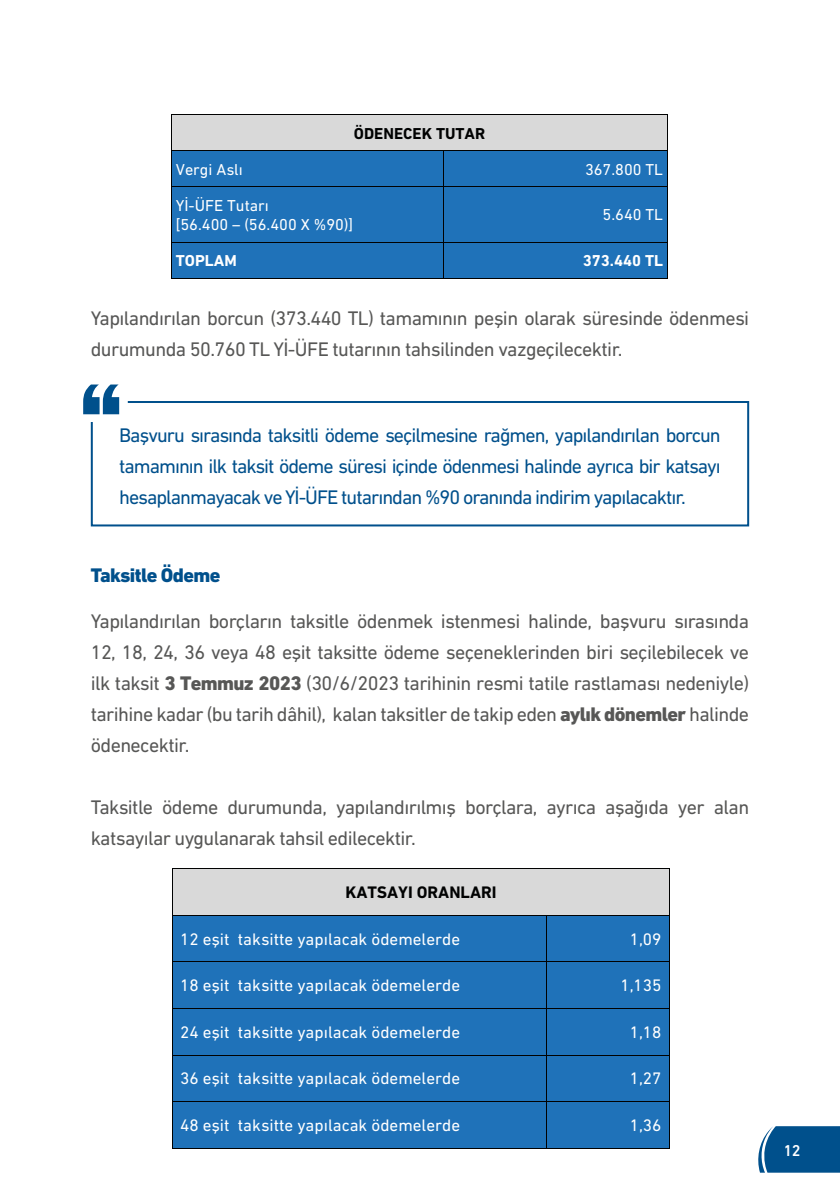
<style>
.page{position:relative;width:840px;height:1191px;background:#fff}
.page>*{position:absolute;margin:0;border:0;box-sizing:border-box;transform-origin:0 0}
.t1{font:20px/31px "DIN Next CYR";letter-spacing:-.03em;color:#575756}
.t2{font:20px/31px "DIN Next CYR";letter-spacing:-.05em;color:#00508c;text-align:justify}
.t3{font:800 20px "DIN Next CYR";letter-spacing:-.03em;color:#00508c}
.t4{font:17px "DIN Next CYR";color:#fff}
.t5{font:700 17px "DIN Next CYR";color:#010202}
.t6{font:16px/19.4px "DIN Next CYR";color:#fff}
.t7{font:700 16px "DIN Next CYR";color:#fff}
.t8{font:700 16px "DIN Next CYR";color:#010202}
.t9{font:500 16px "DIN Next CYR";color:#fff}
.s1{font-weight:800}
</style>
<div class="page">
<svg style="left:758px;top:1126px;width:81px;height:46px;background:#155e95"></svg>
<div style="left:171px;top:115px;width:496px;height:35px;background:#d9d9d9"></div>
<hr style="left:171px;top:114px;width:496px;height:1px;background:#010202">
<hr style="left:171px;top:115px;width:1px;height:35px;background:#010202">
<hr style="left:667px;top:115px;width:1px;height:35px;background:#010202">
<div style="left:171px;top:151px;width:272px;height:35px;background:#1f72b9"></div>
<div style="left:443px;top:151px;width:224px;height:35px;background:#1f72b9"></div>
<hr style="left:171px;top:150px;width:272px;height:1px;background:#010202">
<hr style="left:443px;top:150px;width:224px;height:1px;background:#010202">
<hr style="left:171px;top:151px;width:1px;height:35px;background:#010202">
<hr style="left:443px;top:151px;width:1px;height:35px;background:#010202">
<hr style="left:667px;top:151px;width:1px;height:35px;background:#010202">
<div style="left:171px;top:187px;width:272px;height:55px;background:#1f72b9"></div>
<div style="left:443px;top:187px;width:224px;height:55px;background:#1f72b9"></div>
<hr style="left:171px;top:186px;width:272px;height:1px;background:#010202">
<hr style="left:443px;top:186px;width:224px;height:1px;background:#010202">
<hr style="left:171px;top:187px;width:1px;height:55px;background:#010202">
<hr style="left:443px;top:187px;width:1px;height:55px;background:#010202">
<hr style="left:667px;top:187px;width:1px;height:55px;background:#010202">
<div style="left:171px;top:242px;width:272px;height:36px;background:#1f72b9"></div>
<div style="left:443px;top:242px;width:224px;height:36px;background:#1f72b9"></div>
<hr style="left:171px;top:242px;width:272px;height:1px;background:#010202">
<hr style="left:443px;top:242px;width:224px;height:1px;background:#010202">
<hr style="left:171px;top:242px;width:1px;height:36px;background:#010202">
<hr style="left:171px;top:278px;width:272px;height:1px;background:#010202">
<hr style="left:443px;top:242px;width:1px;height:36px;background:#010202">
<hr style="left:443px;top:278px;width:224px;height:1px;background:#010202">
<hr style="left:667px;top:242px;width:1px;height:36px;background:#010202">
<div style="left:173px;top:869px;width:495px;height:46px;background:#d9d9d9"></div>
<hr style="left:173px;top:868px;width:495px;height:1px;background:#010202">
<hr style="left:172px;top:869px;width:1px;height:46px;background:#010202">
<hr style="left:668px;top:869px;width:1px;height:46px;background:#010202">
<div style="left:173px;top:915px;width:373px;height:46px;background:#1f72b9"></div>
<div style="left:546px;top:915px;width:122px;height:46px;background:#1f72b9"></div>
<hr style="left:173px;top:915px;width:373px;height:1px;background:#010202">
<hr style="left:546px;top:915px;width:122px;height:1px;background:#010202">
<hr style="left:172px;top:915px;width:1px;height:46px;background:#010202">
<hr style="left:546px;top:915px;width:1px;height:46px;background:#010202">
<hr style="left:668px;top:915px;width:1px;height:46px;background:#010202">
<div style="left:173px;top:962px;width:373px;height:46px;background:#1f72b9"></div>
<div style="left:546px;top:962px;width:122px;height:46px;background:#1f72b9"></div>
<hr style="left:173px;top:961px;width:373px;height:1px;background:#010202">
<hr style="left:546px;top:961px;width:122px;height:1px;background:#010202">
<hr style="left:172px;top:962px;width:1px;height:46px;background:#010202">
<hr style="left:546px;top:962px;width:1px;height:46px;background:#010202">
<hr style="left:668px;top:962px;width:1px;height:46px;background:#010202">
<div style="left:173px;top:1008px;width:373px;height:46px;background:#1f72b9"></div>
<div style="left:546px;top:1008px;width:122px;height:46px;background:#1f72b9"></div>
<hr style="left:173px;top:1008px;width:373px;height:1px;background:#010202">
<hr style="left:546px;top:1008px;width:122px;height:1px;background:#010202">
<hr style="left:172px;top:1008px;width:1px;height:46px;background:#010202">
<hr style="left:546px;top:1008px;width:1px;height:46px;background:#010202">
<hr style="left:668px;top:1008px;width:1px;height:46px;background:#010202">
<div style="left:173px;top:1055px;width:373px;height:46px;background:#1f72b9"></div>
<div style="left:546px;top:1055px;width:122px;height:46px;background:#1f72b9"></div>
<hr style="left:173px;top:1054px;width:373px;height:1px;background:#010202">
<hr style="left:546px;top:1054px;width:122px;height:1px;background:#010202">
<hr style="left:172px;top:1055px;width:1px;height:46px;background:#010202">
<hr style="left:546px;top:1055px;width:1px;height:46px;background:#010202">
<hr style="left:668px;top:1055px;width:1px;height:46px;background:#010202">
<div style="left:173px;top:1102px;width:373px;height:45px;background:#1f72b9"></div>
<div style="left:546px;top:1102px;width:122px;height:45px;background:#1f72b9"></div>
<hr style="left:173px;top:1101px;width:373px;height:1px;background:#010202">
<hr style="left:546px;top:1101px;width:122px;height:1px;background:#010202">
<hr style="left:172px;top:1101px;width:1px;height:46px;background:#010202">
<hr style="left:173px;top:1147px;width:373px;height:1px;background:#010202">
<hr style="left:546px;top:1101px;width:1px;height:46px;background:#010202">
<hr style="left:546px;top:1147px;width:122px;height:1px;background:#010202">
<hr style="left:668px;top:1101px;width:1px;height:46px;background:#010202">
<svg style="left:90px;top:400px;width:659px;height:127px"></svg>
<svg style="left:83px;top:384px;width:36px;height:30px"></svg>
<p class="t8" style="left:353px;top:124px;width:133px">ÖDENECEK TUTAR</p>
<p class="t6" style="left:176px;top:159px;width:68px">Vergi Aslı</p>
<p class="t6" style="left:584px;top:159px;width:79px">367.800 TL</p>
<p class="t6" style="left:176px;top:195px;width:178px">Yİ-ÜFE Tutarı<br>[56.400 – (56.400 X %90)]</p>
<p class="t6" style="left:602px;top:205px;width:62px">5.640 TL</p>
<p class="t7" style="left:176px;top:251px;width:62px">TOPLAM</p>
<p class="t7" style="left:582px;top:251px;width:82px">373.440 TL</p>
<p class="t1" style="left:91px;top:302px;width:659px">Yapılandırılan borcun (373.440 TL) tamamının peşin olarak süresinde ödenmesi durumunda 50.760 TL Yİ-ÜFE tutarının tahsilinden vazgeçilecektir.</p>
<p class="t2" style="left:119px;top:419px;width:603px">Başvuru sırasında taksitli ödeme seçilmesine rağmen, yapılandırılan borcun tamamının ilk taksit ödeme süresi içinde ödenmesi halinde ayrıca bir katsayı hesaplanmayacak ve Yİ-ÜFE tutarından %90 oranında indirim yapılacaktır.</p>
<p class="t3" style="left:91px;top:563px;width:131px">Taksitle Ödeme</p>
<p class="t1" style="left:91px;top:605px;width:659px;text-align:justify">Yapılandırılan borçların taksitle ödenmek istenmesi halinde, başvuru sırasında 12, 18, 24, 36 veya 48 eşit taksitte ödeme seçeneklerinden biri seçilebilecek ve ilk taksit <span class="s1">3 Temmuz 2023</span> (30/6/2023 tarihinin resmi tatile rastlaması nedeniyle) tarihine kadar (bu tarih dâhil), kalan taksitler de takip eden <span class="s1">aylık dönemler</span> halinde ödenecektir.</p>
<p class="t1" style="left:91px;top:791px;width:659px">Taksitle ödeme durumunda, yapılandırılmış borçlara, ayrıca aşağıda yer alan katsayılar uygulanarak tahsil edilecektir.</p>
<p class="t5" style="left:345px;top:882px;width:152px">KATSAYI ORANLARI</p>
<p class="t4" style="left:180px;top:929px;width:281px">12 eşit taksitte yapılacak ödemelerde</p>
<p class="t4" style="left:629px;top:929px;width:33px">1,09</p>
<p class="t4" style="left:180px;top:975px;width:281px">18 eşit taksitte yapılacak ödemelerde</p>
<p class="t4" style="left:620px;top:975px;width:43px">1,135</p>
<p class="t4" style="left:180px;top:1022px;width:281px">24 eşit taksitte yapılacak ödemelerde</p>
<p class="t4" style="left:629px;top:1022px;width:33px">1,18</p>
<p class="t4" style="left:180px;top:1068px;width:281px">36 eşit taksitte yapılacak ödemelerde</p>
<p class="t4" style="left:629px;top:1068px;width:33px">1,27</p>
<p class="t4" style="left:180px;top:1115px;width:281px">48 eşit taksitte yapılacak ödemelerde</p>
<p class="t4" style="left:629px;top:1115px;width:33px">1,36</p>
<p class="t9" style="left:783px;top:1140px;width:18px">12</p>
</div>
